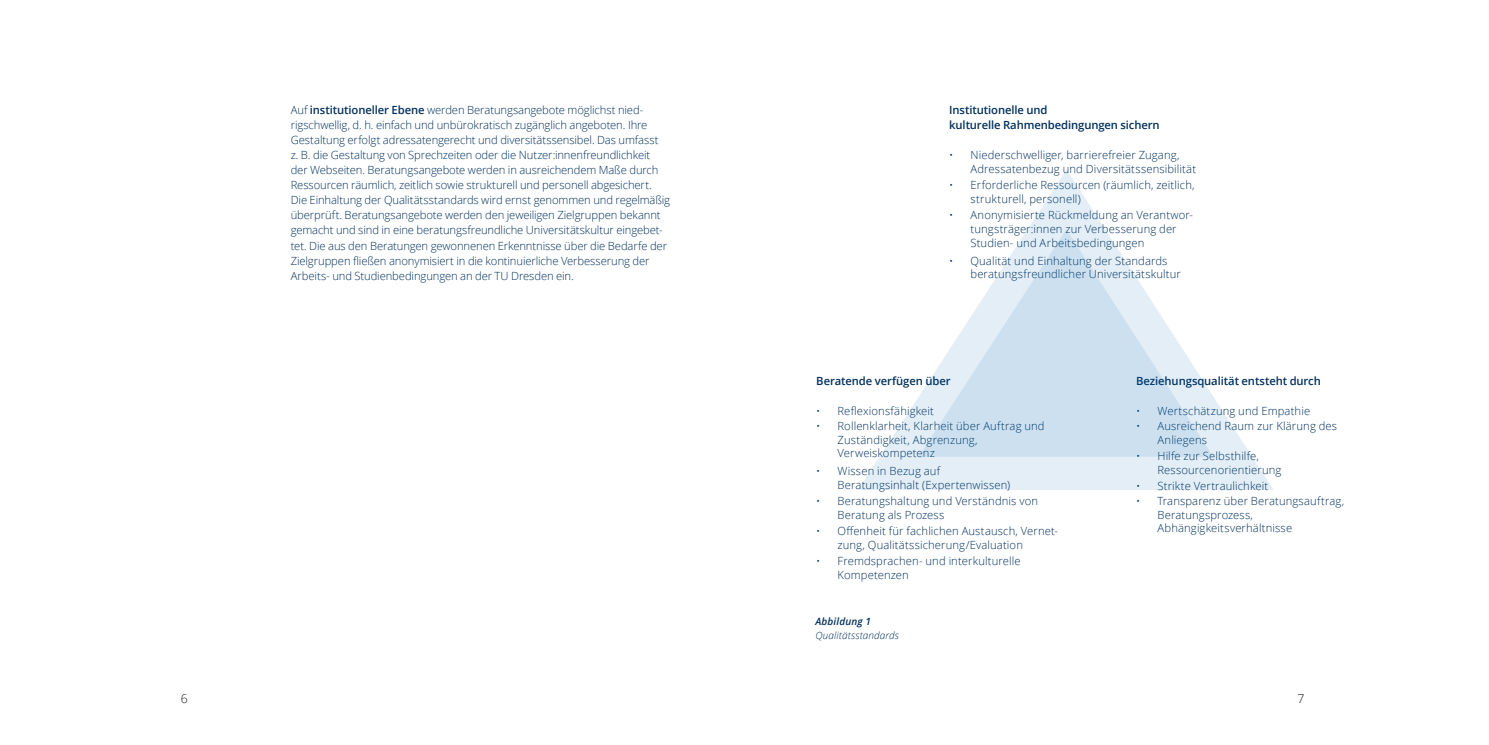
<style>
.page{position:relative;width:1489px;height:745px;background:#fff}
.page>*{position:absolute;margin:0;border:0;box-sizing:border-box;transform-origin:0 0}
.t1{font:300 12.25px "Open Sans";color:#1d1d1b}
.id282{font:300 11.25px/13.8px "Open Sans";letter-spacing:.005em;color:#00305d}
.t2{font:600 11.25px/15px "Open Sans";letter-spacing:-.01em;color:#00305d}
.t3{font:italic 300 10px "Open Sans";letter-spacing:.01em;color:#00305d}
.t4{font:italic 600 10px "Open Sans";letter-spacing:.015em;color:#00305d}
.s1{font-weight:600}
</style>
<div class="page">
<svg style="left:859px;top:170px;width:414px;height:319px"></svg>
<svg style="left:918px;top:229px;width:295px;height:227px"></svg>
<p class="id282" style="left:291px;top:102px;width:381px;line-height:15px">Auf <span class="s1">institutioneller Ebene</span> werden Beratungsangebote möglichst nied&shy;rigschwellig, d. h. einfach und unbürokratisch zugänglich angeboten. Ihre Gestaltung erfolgt adressatengerecht und diversitätssensibel. Das umfasst<br>z. B. die Gestaltung von Sprechzeiten oder die Nutzer:innenfreundlichkeit der Webseiten. Beratungsangebote werden in ausreichendem Maße durch Ressourcen räumlich, zeitlich sowie strukturell und personell abgesichert.<br>Die Einhaltung der Qualitätsstandards wird ernst genommen und regelmäßig überprüft. Beratungsangebote werden den jeweiligen Zielgruppen bekannt gemacht und sind in eine beratungsfreundliche Universitätskultur eingebet&shy;tet. Die aus den Beratungen gewonnenen Erkenntnisse über die Bedarfe der Zielgruppen fließen anonymisiert in die kontinuierliche Verbesserung der Arbeits- und Studienbedingungen an der TU Dresden ein.</p>
<p class="t2" style="left:949px;top:102px;width:212px">Institutionelle und<br>kulturelle Rahmenbedingungen sichern</p>
<p class="id282" style="left:970px;top:148px;width:227px;text-indent:-21px">• Niederschwelliger, barrierefreier Zugang,<br>Adressatenbezug und Diversitätssensibilität</p>
<p class="id282" style="left:970px;top:178px;width:225px;text-indent:-21px">• Erforderliche Ressourcen (räumlich, zeitlich, strukturell, personell)</p>
<p class="id282" style="left:970px;top:208px;width:224px;text-indent:-21px">• Anonymisierte Rückmeldung an Verantwor&shy;tungsträger:innen zur Verbesserung der<br>Studien- und Arbeitsbedingungen</p>
<p class="id282" style="left:970px;top:253px;width:212px;text-indent:-21px">• Qualität und Einhaltung der Standards beratungsfreundlicher Universitätskultur</p>
<p class="t2" style="left:816px;top:372px;width:136px">Beratende verfügen über</p>
<p class="id282" style="left:816px;top:403px;width:119px">• Reflexionsfähigkeit</p>
<p class="id282" style="left:837px;top:418px;width:209px;text-indent:-21px">• Rollenklarheit, Klarheit über Auftrag und<br>Zuständigkeit, Abgrenzung,<br>Verweiskompetenz</p>
<p class="id282" style="left:837px;top:463px;width:174px;text-indent:-21px">• Wissen in Bezug auf<br>Beratungsinhalt (Expertenwissen)</p>
<p class="id282" style="left:837px;top:493px;width:202px;text-indent:-21px">• Beratungshaltung und Verständnis von<br>Beratung als Prozess</p>
<p class="id282" style="left:837px;top:523px;width:222px;text-indent:-21px">• Offenheit für fachlichen Austausch, Vernet&shy;zung, Qualitätssicherung/Evaluation</p>
<p class="id282" style="left:837px;top:553px;width:184px;text-indent:-21px">• Fremdsprachen- und interkulturelle<br>Kompetenzen</p>
<p class="t4" style="left:815px;top:614px;width:57px">Abbildung 1</p>
<p class="t3" style="left:815px;top:627px;width:85px">Qualitätsstandards</p>
<p class="t2" style="left:1136px;top:372px;width:186px">Beziehungsqualität entsteht durch</p>
<p class="id282" style="left:1136px;top:403px;width:175px">• Wertschätzung und Empathie</p>
<p class="id282" style="left:1157px;top:418px;width:181px;text-indent:-21px">• Ausreichend Raum zur Klärung des<br>Anliegens</p>
<p class="id282" style="left:1157px;top:448px;width:125px;text-indent:-21px">• Hilfe zur Selbsthilfe,<br>Ressourcenorientierung</p>
<p class="id282" style="left:1136px;top:478px;width:133px">• Strikte Vertraulichkeit</p>
<p class="id282" style="left:1157px;top:493px;width:188px;text-indent:-21px">• Transparenz über Beratungsauftrag,<br>Beratungsprozess,<br>Abhängigkeitsverhältnisse</p>
<p class="t1" style="left:181px;top:689px;width:8px">6</p>
<p class="t1" style="left:1297px;top:689px;width:8px">7</p>
</div>
